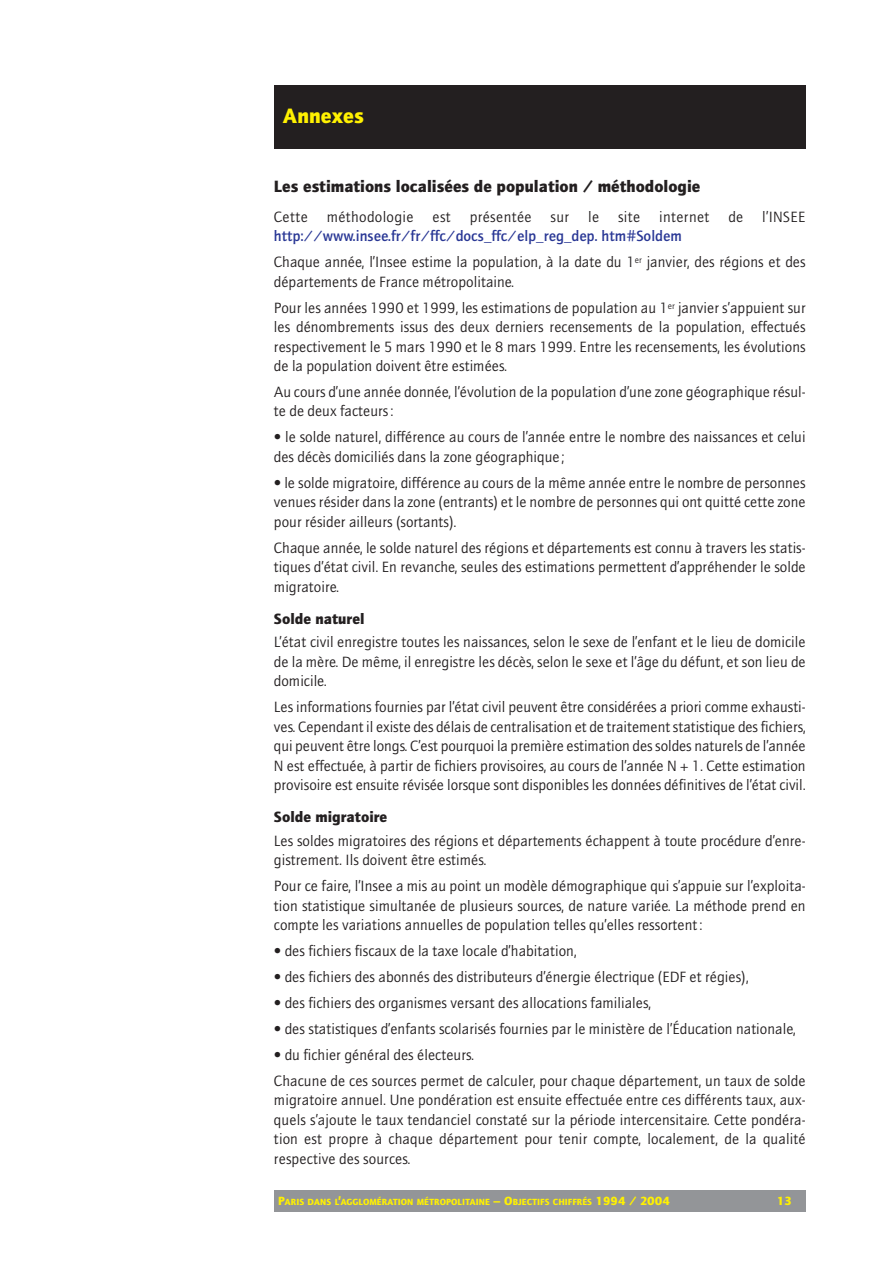
<style>
.page{position:relative;width:893px;height:1263px;background:#fff}
.page>*{position:absolute;margin:0;border:0;box-sizing:border-box;transform-origin:0 0}
.t1{font:900 21px "AT Quay Sans";color:#fff101}
.t2{font:900 16.5px "AT Quay Sans";color:#231f20}
.t3{font:15px/19.5px "AT Quay Sans";color:#231f20;text-align:justify}
.t4{font:15px "AT Quay Sans";letter-spacing:.02em;color:#231f20}
.t5{font:900 15px "AT Quay Sans";color:#231f20}
.t6{font:900 12px "AT Quay Sans";color:#fff101}
.t7{font:900 9px "AT Quay Sans";color:#fff101}
.s1{font-weight:500;color:#293795}
.s2{font-size:12px}
</style>
<div class="page">
<div style="left:274px;top:1191px;width:531px;height:21px;background:#939598"></div>
<div style="left:274px;top:85px;width:531px;height:64px;background:#231f20"></div>
<h1 class="t1" style="left:282px;top:108px;width:83px">Annexes</h1>
<p class="t2" style="left:274px;top:180px;width:428px">Les estimations localisées de population / méthodologie</p>
<p class="t3" style="left:274px;top:208px;width:35px">Cette</p>
<p class="t4" style="left:327px;top:211px;width:88px">méthodologie</p>
<p class="t3" style="left:432px;top:208px;width:20px">est</p>
<p class="t4" style="left:469px;top:211px;width:64px">présentée</p>
<p class="t3" style="left:550px;top:208px;width:20px">sur</p>
<p class="t3" style="left:588px;top:208px;width:13px">le</p>
<p class="t3" style="left:618px;top:208px;width:24px">site</p>
<p class="t4" style="left:659px;top:211px;width:52px">internet</p>
<p class="t3" style="left:728px;top:208px;width:17px">de</p>
<p class="t3" style="left:762px;top:208px;width:45px">l’INSEE</p>
<p class="t3" style="left:274px;top:225px;width:533px;line-height:26px"><span class="s1">http://www.insee.fr/fr/ffc/docs_ffc/elp_reg_dep. htm#Soldem<br></span>Chaque année, l’Insee estime la population, à la date du 1<sup>er</sup> janvier, des régions et des</p>
<p class="t3" style="left:274px;top:270px;width:533px;line-height:26px">départements de France métropolitaine.<br>Pour les années 1990 et 1999, les estimations de population au 1<sup>er</sup> janvier s’appuient sur</p>
<p class="t3" style="left:274px;top:319px;width:533px">les dénombrements issus des deux derniers recensements de la population, effectués respectivement le 5 mars 1990 et le 8 mars 1999. Entre les recensements, les évolutions de la population doivent être estimées.</p>
<p class="t3" style="left:274px;top:384px;width:533px">Au cours d’une année donnée, l’évolution de la population d’une zone géographique résul&shy;te de deux facteurs :</p>
<p class="t3" style="left:274px;top:429px;width:533px">• le solde naturel, différence au cours de l’année entre le nombre des naissances et celui des décès domiciliés dans la zone géographique ;</p>
<p class="t3" style="left:274px;top:474px;width:533px">• le solde migratoire, différence au cours de la même année entre le nombre de personnes venues résider dans la zone (entrants) et le nombre de personnes qui ont quitté cette zone pour résider ailleurs (sortants).</p>
<p class="t3" style="left:274px;top:539px;width:533px">Chaque année, le solde naturel des régions et départements est connu à travers les statis&shy;tiques d’état civil. En revanche, seules des estimations permettent d’appréhender le solde migratoire.</p>
<p class="t5" style="left:274px;top:613px;width:92px">Solde naturel</p>
<p class="t3" style="left:274px;top:634px;width:533px">L’état civil enregistre toutes les naissances, selon le sexe de l’enfant et le lieu de domicile de la mère. De même, il enregistre les décès, selon le sexe et l’âge du défunt, et son lieu de domicile.</p>
<p class="t3" style="left:274px;top:699px;width:533px">Les informations fournies par l’état civil peuvent être considérées a priori comme exhausti&shy;ves. Cependant il existe des délais de centralisation et de traitement statistique des fichiers, qui peuvent être longs. C’est pourquoi la première estimation des soldes naturels de l’année N est effectuée, à partir de fichiers provisoires, au cours de l’année N + 1. Cette estimation provisoire est ensuite révisée lorsque sont disponibles les données définitives de l’état civil.</p>
<p class="t5" style="left:274px;top:812px;width:115px">Solde migratoire</p>
<p class="t3" style="left:274px;top:833px;width:533px">Les soldes migratoires des régions et départements échappent à toute procédure d’enre&shy;gistrement. Ils doivent être estimés.</p>
<p class="t3" style="left:274px;top:878px;width:533px">Pour ce faire, l’Insee a mis au point un modèle démographique qui s’appuie sur l’exploita&shy;tion statistique simultanée de plusieurs sources, de nature variée. La méthode prend en compte les variations annuelles de population telles qu’elles ressortent :</p>
<p class="t3" style="left:274px;top:943px;width:304px">• des fichiers fiscaux de la taxe locale d’habitation,</p>
<p class="t3" style="left:274px;top:969px;width:476px">• des fichiers des abonnés des distributeurs d’énergie électrique (EDF et régies),</p>
<p class="t3" style="left:274px;top:995px;width:379px">• des fichiers des organismes versant des allocations familiales,</p>
<p class="t3" style="left:274px;top:1020px;width:523px">• des statistiques d’enfants scolarisés fournies par le ministère de l’Éducation nationale,</p>
<p class="t3" style="left:274px;top:1043px;width:533px;line-height:26px">• du fichier général des électeurs.<br>Chacune de ces sources permet de calculer, pour chaque département, un taux de solde</p>
<p class="t3" style="left:274px;top:1092px;width:533px">migratoire annuel. Une pondération est ensuite effectuée entre ces différents taux, aux&shy;quels s’ajoute le taux tendanciel constaté sur la période intercensitaire. Cette pondéra&shy;tion est propre à chaque département pour tenir compte, localement, de la qualité respective des sources.</p>
<p class="t7" style="left:278px;top:1198px;width:393px"><span class="s2">P</span>ARIS DANS L<span class="s2">’</span>AGGLOMÉRATION MÉTROPOLITAINE <span class="s2">– O</span>BJECTIFS CHIFFRÉS <span class="s2">1994 / 2004</span></p>
<p class="t6" style="left:776px;top:1196px;width:17px">13</p>
</div>
